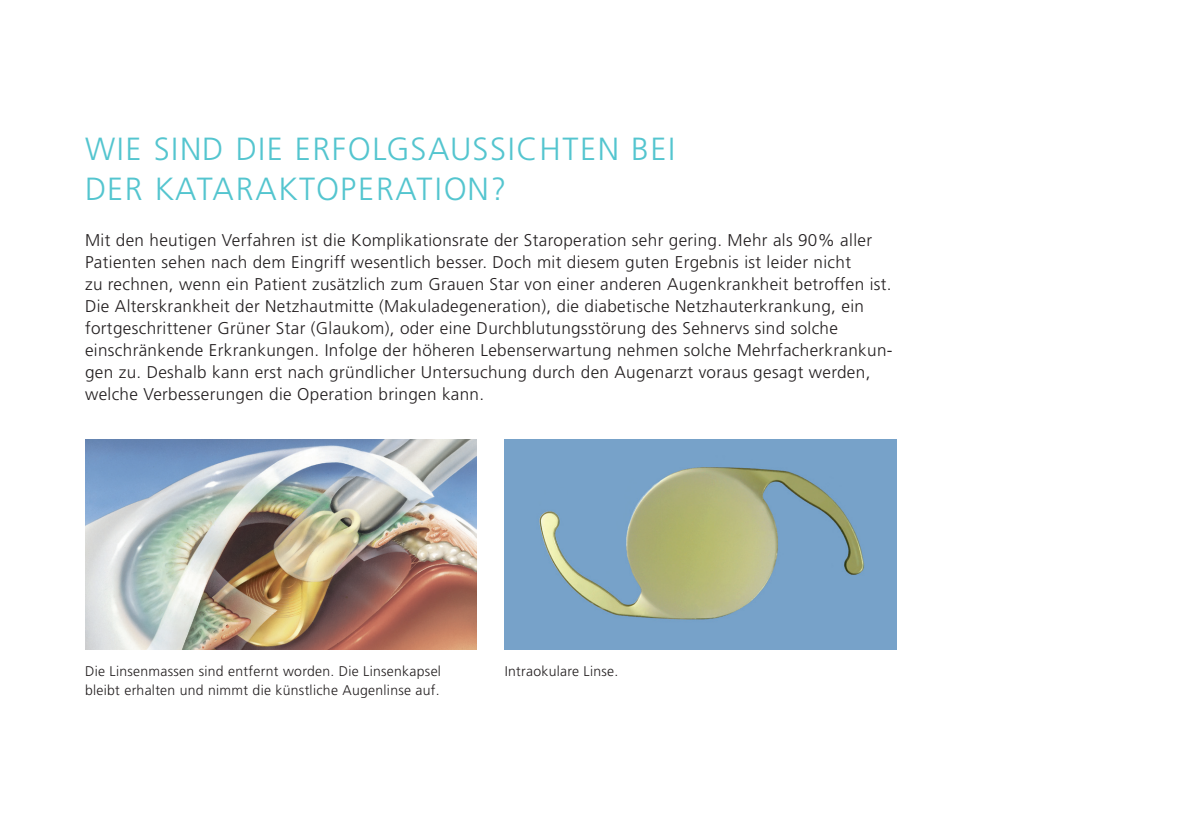
<style>
.page{position:relative;width:1191px;height:840px;background:#fff}
.page>*{position:absolute;margin:0;border:0;box-sizing:border-box;transform-origin:0 0}
.t1{font:300 32px/40px "Frutiger";letter-spacing:.05em;color:#54c5cf}
.t2{font:300 17px/22px "Frutiger";letter-spacing:.02em;color:#231f20}
.t3{font:300 14px "Frutiger";letter-spacing:.02em;color:#231f20}
</style>
<div class="page">
<img style="left:505px;top:439px;width:391px;height:210px">
<img style="left:85px;top:439px;width:391px;height:210px">
<h1 class="t1" style="left:85px;top:129px;width:591px">WIE SIND DIE ERFOLGSAUSSICHTEN BEI<br>DER KATARAKTOPERATION?</h1>
<p class="t2" style="left:85px;top:229px;width:809px">Mit den heutigen Verfahren ist die Komplikationsrate der Staroperation sehr gering. Mehr als 90% aller Patienten sehen nach dem Eingriff wesentlich besser. Doch mit diesem guten Ergebnis ist leider nicht<br>zu rechnen, wenn ein Patient zusätzlich zum Grauen Star von einer anderen Augenkrankheit betroffen ist.<br>Die Alterskrankheit der Netzhautmitte (Makuladegeneration), die diabetische Netzhauterkrankung, ein fortgeschrittener Grüner Star (Glaukom), oder eine Durchblutungsstörung des Sehnervs sind solche einschränkende Erkrankungen. Infolge der höheren Lebenserwartung nehmen solche Mehrfacherkrankun&shy;gen zu. Deshalb kann erst nach gründlicher Untersuchung durch den Augenarzt voraus gesagt werden, welche Verbesserungen die Operation bringen kann.</p>
<p class="t3" style="left:85px;top:663px;width:357px">Die Linsenmassen sind entfernt worden. Die Linsenkapsel</p>
<p class="t3" style="left:505px;top:663px;width:115px">Intraokulare Linse.</p>
<p class="t3" style="left:85px;top:681px;width:356px">bleibt erhalten und nimmt die künstliche Augenlinse auf.</p>
</div>
